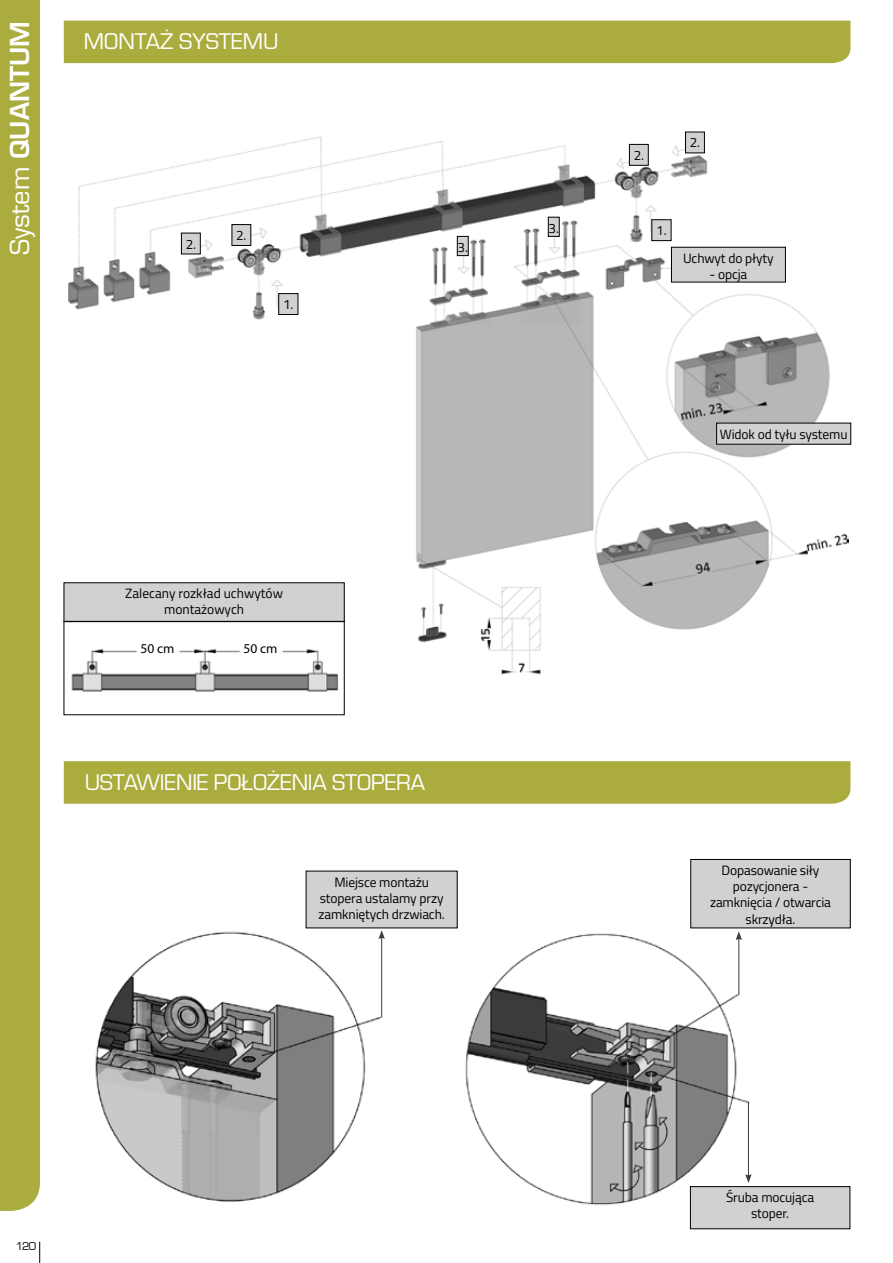
<style>
.page{position:relative;width:893px;height:1263px;background:#fff}
.page>*{position:absolute;margin:0;border:0;box-sizing:border-box;transform-origin:0 0}
.t1{font:700 25.5px "Euromode";color:#fff}
.t2{font:21px "Euromode";letter-spacing:.145em;color:#fff}
.t3{font:13.5px/16.2px "Titillium Web";letter-spacing:-.01em;color:#000;text-align:center}
.t4{font:13.5px "Myriad Pro";color:#000}
.t5{font:10.5px "Euromode";color:#000}
.s1{font-weight:400}
</style>
<div class="page">
<img style="left:63px;top:131px;width:785px;height:544px">
<div style="left:548px;top:217px;width:11px;height:19px;background:#d0d1d2"></div>
<div style="left:548px;top:217px;width:11px;height:20px;border:1px solid #000"></div>
<div style="left:457px;top:236px;width:11px;height:20px;background:#d0d1d2"></div>
<div style="left:457px;top:236px;width:11px;height:20px;border:1px solid #000"></div>
<div style="left:652px;top:220px;width:19px;height:21px;background:#d0d1d2"></div>
<div style="left:279px;top:294px;width:19px;height:20px;background:#d0d1d2"></div>
<div style="left:279px;top:293px;width:19px;height:22px;border:1px solid #000"></div>
<div style="left:629px;top:144px;width:19px;height:21px;background:#d0d1d2"></div>
<div style="left:629px;top:144px;width:19px;height:21px;border:1px solid #000"></div>
<div style="left:181px;top:233px;width:19px;height:21px;background:#d0d1d2"></div>
<div style="left:181px;top:233px;width:19px;height:21px;border:1px solid #000"></div>
<div style="left:685px;top:132px;width:19px;height:21px;background:#d0d1d2"></div>
<div style="left:685px;top:132px;width:20px;height:21px;border:1px solid #000"></div>
<div style="left:232px;top:225px;width:19px;height:20px;background:#d0d1d2"></div>
<div style="left:232px;top:224px;width:19px;height:22px;border:1px solid #000"></div>
<img style="left:95px;top:910px;width:677px;height:319px">
<div style="left:0;top:0;width:40px;height:1211px;background:#aaac3e"></div>
<div style="left:64px;top:21px;width:786px;height:42px;background:#aaac3e"></div>
<div style="left:64px;top:761px;width:786px;height:43px;background:#aaac3e"></div>
<hr style="left:381px;top:937px;width:1px;height:80px;background:#3e3d40">
<svg style="left:378px;top:930px;width:7px;height:9px"></svg>
<hr style="left:739px;top:938px;width:1px;height:57px;background:#3e3d40">
<svg style="left:736px;top:931px;width:6px;height:9px"></svg>
<hr style="left:748px;top:1102px;width:1px;height:74px;background:#3e3d40">
<svg style="left:745px;top:1174px;width:7px;height:9px"></svg>
<div style="left:306px;top:871px;width:151px;height:57px;background:#d0d1d2"></div>
<div style="left:691px;top:859px;width:159px;height:69px;background:#d0d1d2"></div>
<div style="left:691px;top:859px;width:159px;height:69px;border:1px solid #000"></div>
<div style="left:671px;top:247px;width:114px;height:35px;background:#d0d1d2"></div>
<div style="left:671px;top:247px;width:115px;height:35px;border:1px solid #000"></div>
<div style="left:717px;top:423px;width:134px;height:21px;background:#d0d1d2"></div>
<div style="left:690px;top:1186px;width:160px;height:43px;background:#d0d1d2"></div>
<div style="left:690px;top:1186px;width:160px;height:43px;border:1px solid #000"></div>
<img style="left:63px;top:640px;width:288px;height:66px">
<div style="left:64px;top:583px;width:280px;height:39px;background:#d0d1d2"></div>
<div style="left:64px;top:621px;width:280px;height:94px;border:1px solid #000"></div>
<svg style="left:39px;top:1242px;width:1px;height:21px"></svg>
<h1 class="t1" style="left:4px;top:255px;width:235px;rotate:-90deg"><span class="s1">SYSTEM</span> QUANTUM</h1>
<h2 class="t2" style="left:84px;top:29px;width:16px">MONTA</h2>
<h2 class="t2" style="left:160px;top:29px;width:61px">Ż SYSTEMU</h2>
<p class="t3" style="left:186px;top:235px;width:12px">2.</p>
<p class="t3" style="left:236px;top:227px;width:12px">2.</p>
<p class="t3" style="left:283px;top:296px;width:12px">1.</p>
<p class="t3" style="left:458px;top:238px;width:12px">3.</p>
<p class="t3" style="left:549px;top:219px;width:12px">3.</p>
<p class="t3" style="left:634px;top:146px;width:12px">2.</p>
<p class="t3" style="left:690px;top:134px;width:12px">2.</p>
<p class="t3" style="left:656px;top:222px;width:12px">1.</p>
<p class="t3" style="left:683px;top:249px;width:92px">Uchwyt do płyty</p>
<p class="t3" style="left:709px;top:265px;width:39px">- opcja</p>
<p class="t3" style="left:720px;top:425px;width:129px">Widok od tyłu systemu</p>
<p class="t3" style="left:125px;top:585px;width:159px">Zalecany rozkład uchwytów montażowych</p>
<p class="t4" style="left:140px;top:640px;width:36px">50 cm</p>
<p class="t4" style="left:244px;top:640px;width:36px">50 cm</p>
<h2 class="t2" style="left:85px;top:769px;width:32px">USTAW</h2>
<h2 class="t2" style="left:160px;top:769px;width:187px">IENIEPOŁOŻENIASTOPERA</h2>
<p class="t3" style="left:319px;top:873px;width:128px">Miejsce montażu stopera ustalamy przy zamkniętych drzwiach.</p>
<p class="t3" style="left:710px;top:861px;width:123px">Dopasowanie siły pozycjonera - zamknięcia / otwarcia skrzydła.</p>
<p class="t5" style="left:16px;top:1240px;width:21px">120</p>
<p class="t3" style="left:726px;top:1188px;width:90px">Śruba mocująca stoper.</p>
</div>
